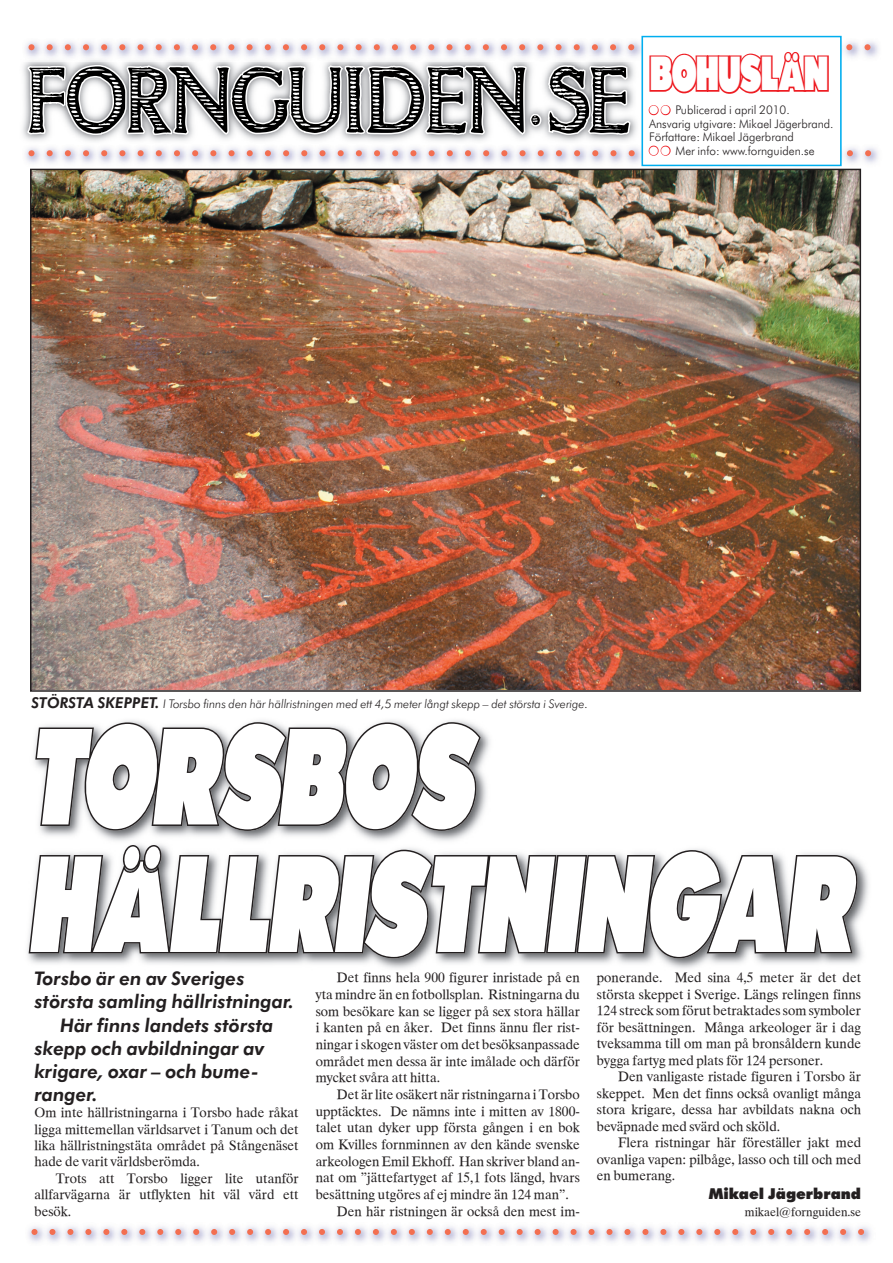
<style>
.page{position:relative;width:893px;height:1263px;background:#fff}
.page>*{position:absolute;margin:0;border:0;box-sizing:border-box;transform-origin:0 0}
.t1{font:italic 800 133.5px/127.5px "Futura Headline";color:#fff;scale:.64 1}
.t2{font:81px "Intimacy";letter-spacing:-.02em;color:#000;scale:.89 1}
.t3{font:800 46.8px "Futura Headline";color:#fff;scale:.63 1}
.t4{font:italic 800 18.75px "Futura BT";color:#231f20}
.t5{font:900 15px "Futura BT";color:#231f20}
.t6{font:13.5px/16.5px "Times Office";color:#231f20;text-align:justify}
.t7{font:300 12px/13.5px "Futura BT";color:#231f20}
.t8{font:italic 300 12px "Futura BT";letter-spacing:-.005em;color:#231f20}
.t9{font:12px "Times Office";color:#231f20}
.s1{color:#fff}
.s2{font-weight:800;font-size:15px}
</style>
<div class="page">
<img style="left:27px;top:720px;width:842px;height:249px">
<img style="left:217px;top:722px;width:264px;height:109px">
<img style="left:29px;top:845px;width:404px;height:113px">
<img style="left:28px;top:1226px;width:843px;height:16px">
<svg style="left:32px;top:1229px;width:832px;height:6px"></svg>
<svg style="left:25px;top:35px;width:846px;height:204px"></svg>
<img style="left:30px;top:169px;width:831px;height:523px">
<h2 class="t2" style="left:31px;top:51px;width:681px">FORNGUIDEN.SE</h2>
<h3 class="t3" style="left:650px;top:51px;width:283px">BOHUSLÄN</h3>
<p class="t7" style="left:649px;top:103px;width:186px"><span class="s1">●</span> <span class="s1">●</span> Publicerad i april 2010.<br>Ansvarig utgivare: Mikael Jägerbrand.<br>Författare: Mikael Jägerbrand</p>
<p class="t7" style="left:649px;top:144px;width:167px"><span class="s1">●</span> <span class="s1">●</span> Mer info: www.fornguiden.se</p>
<p class="t8" style="left:32px;top:696px;width:558px"><span class="s2">STÖRSTA SKEPPET.</span> I Torsbo finns den här hällristningen med ett 4,5 meter långt skepp – det största i Sverige.</p>
<h1 class="t1" style="left:28px;top:722px;width:1286px">TORSBOS<br>HÄLLRISTNINGAR</h1>
<h3 class="t4" style="left:35px;top:967px;width:212px">Torsbo är en av Sveriges</h3>
<h3 class="t4" style="left:35px;top:990px;width:261px">största samling hällristningar.</h3>
<h3 class="t4" style="left:60px;top:1013px;width:215px">Här finns landets största</h3>
<h3 class="t4" style="left:35px;top:1036px;width:232px">skepp och avbildning ar av</h3>
<h3 class="t4" style="left:35px;top:1060px;width:226px">krigare, oxar – och bume-</h3>
<h3 class="t4" style="left:35px;top:1083px;width:65px">ranger.</h3>
<p class="t6" style="left:35px;top:1104px;width:266px">Om inte hällristningarna i Torsbo hade råkat ligga mittemellan världsarvet i Tanum och det lika hällristningstäta området på Stångenäset hade de varit världsberömda.</p>
<p class="t6" style="left:35px;top:1170px;width:266px;text-indent:21px">Trots att Torsbo ligger lite utanför allfarvägarna är utflykten hit väl värd ett besök.</p>
<p class="t6" style="left:316px;top:969px;width:266px;text-indent:21px">Det finns hela 900 figurer inristade på en yta mindre än en fotbollsplan. Ristningarna du som besökare kan se ligger på sex stora hällar i kanten på en åker. Det finns ännu fler rist&shy;ningar i skogen väster om det besöksanpassade området men dessa är inte imålade och därför mycket svåra att hitta.</p>
<p class="t6" style="left:337px;top:1086px;width:244px">Det är lite osäkert när ristningarna i Torsbo</p>
<p class="t6" style="left:316px;top:1103px;width:266px">upptäcktes. De nämns inte i mitten av 1800-</p>
<p class="t6" style="left:316px;top:1119px;width:266px">talet utan dyker upp första gången i en bok</p>
<p class="t6" style="left:316px;top:1136px;width:266px">om Kvilles fornminnen av den kände svenske</p>
<p class="t6" style="left:316px;top:1153px;width:266px">arkeologen Emil Ekhoff. Han skriver bland an-</p>
<p class="t6" style="left:316px;top:1169px;width:266px">nat om ”jättefartyget af 15,1 fots längd, hvars</p>
<p class="t6" style="left:316px;top:1186px;width:255px">besättning utgöres af ej mindre än 124 man”.</p>
<p class="t6" style="left:337px;top:1203px;width:244px">Den här ristningen är också den mest im-</p>
<p class="t6" style="left:597px;top:969px;width:266px">ponerande. Med sina 4,5 meter är det det största skeppet i Sverige. Längs relingen finns 124 streck som förut betraktades som symboler för besättningen. Många arkeologer är i dag tveksamma till om man på bronsåldern kunde bygga fartyg med plats för 124 personer.</p>
<p class="t6" style="left:597px;top:1068px;width:266px;text-indent:21px">Den vanligaste ristade figuren i Torsbo är skeppet. Men det finns också ovanligt många stora krigare, dessa har avbildats nakna och beväpnade med svärd och sköld.</p>
<p class="t6" style="left:597px;top:1134px;width:266px;text-indent:21px">Flera ristningar här föreställer jakt med ovanliga vapen: pilbåge, lasso och till och med en bumerang.</p>
<p class="t5" style="left:709px;top:1184px;width:154px">Mikael Jägerbrand</p>
<p class="t9" style="left:745px;top:1204px;width:118px">mikael@fornguiden.se</p>
</div>
